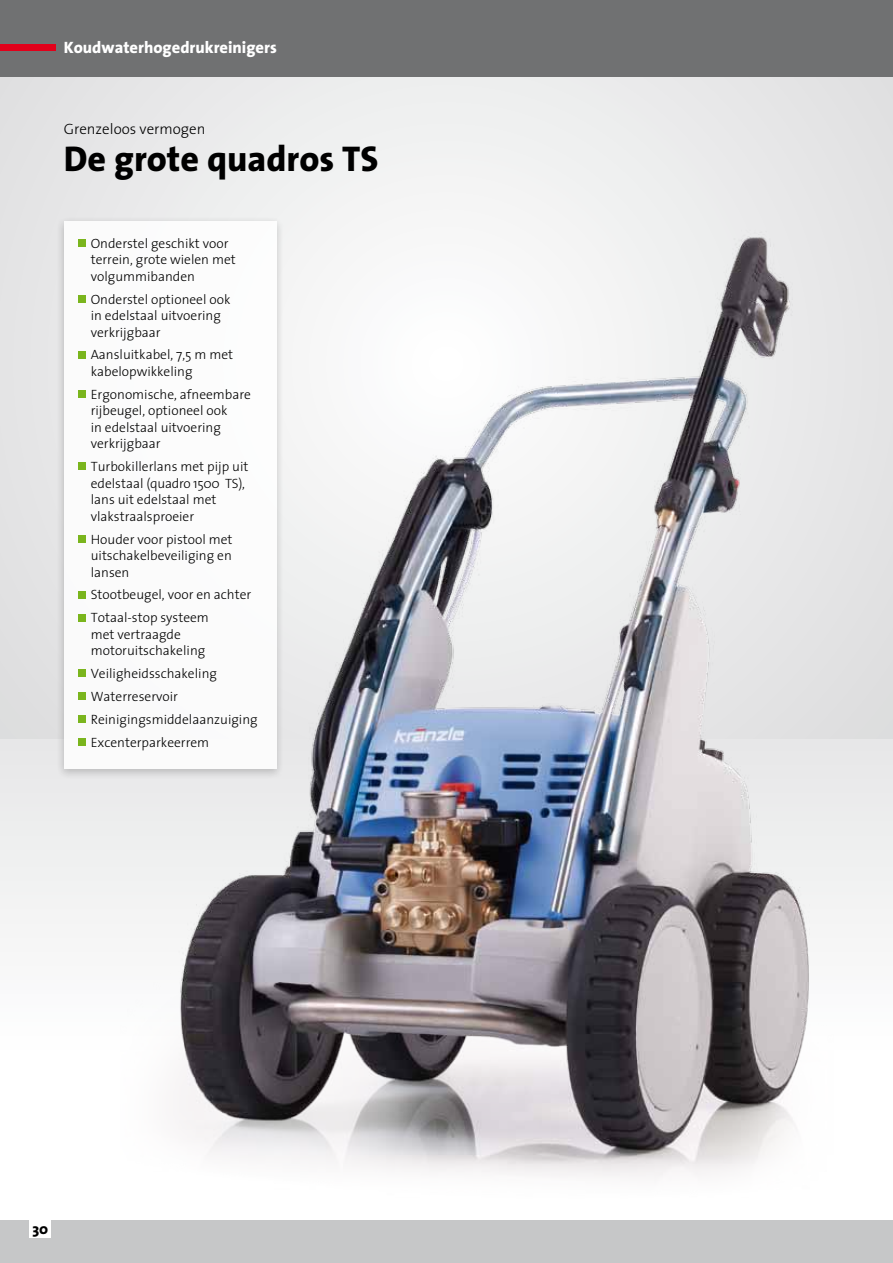
<style>
.page{position:relative;width:893px;height:1263px;background:#fff}
.page>*{position:absolute;margin:0;border:0;box-sizing:border-box;transform-origin:0 0}
.t1{font:800 36px "The Sans";color:#000}
.t2{font:800 16.5px "The Sans";color:#fff}
.t3{font:300 15px "The Sans";color:#000}
.t4{font:800 15px "The Sans";color:#000}
.t5{font:300 13.5px/16.5px "The Sans";color:#000}
</style>
<div class="page">
<div style="left:0;top:1220px;width:893px;height:43px;background:#c6c7c8"></div>
<div style="left:30px;top:1220px;width:21px;height:18px;background:#fff"></div>
<div style="left:0;top:738px;width:893px;height:186px;background:#eeefef"></div>
<div style="left:0;top:77px;width:893px;height:661px;background:#e7e7e8"></div>
<div style="left:0;top:0;width:893px;height:77px;background:#707172"></div>
<div style="left:0;top:45px;width:55px;height:6px;background:#e2001a"></div>
<div style="left:56px;top:215px;width:228px;height:565px;background:#000;opacity:.23"></div>
<div style="left:64px;top:221px;width:212px;height:547px;background:#fff"></div>
<div style="left:78px;top:239px;width:7px;height:8px;background:#7ab51d"></div>
<div style="left:78px;top:295px;width:7px;height:7px;background:#7ab51d"></div>
<div style="left:78px;top:351px;width:7px;height:7px;background:#7ab51d"></div>
<div style="left:78px;top:390px;width:7px;height:8px;background:#7ab51d"></div>
<div style="left:78px;top:463px;width:7px;height:7px;background:#7ab51d"></div>
<div style="left:78px;top:535px;width:7px;height:7px;background:#7ab51d"></div>
<div style="left:78px;top:591px;width:7px;height:7px;background:#7ab51d"></div>
<div style="left:78px;top:614px;width:7px;height:7px;background:#7ab51d"></div>
<div style="left:78px;top:670px;width:7px;height:7px;background:#7ab51d"></div>
<div style="left:78px;top:692px;width:7px;height:8px;background:#7ab51d"></div>
<div style="left:78px;top:715px;width:7px;height:8px;background:#7ab51d"></div>
<div style="left:78px;top:738px;width:7px;height:8px;background:#7ab51d"></div>
<img style="left:120px;top:223px;width:714px;height:955px">
<p class="t2" style="left:64px;top:34px;width:215px">Koudwaterhogedrukreinigers</p>
<p class="t3" style="left:64px;top:117px;width:143px">Grenzeloos vermogen</p>
<h1 class="t1" style="left:64px;top:128px;width:316px">De grote quadros TS</h1>
<p class="t5" style="left:91px;top:234px;width:147px">Onderstel geschikt voor terrein, grote wielen met volgummibanden</p>
<p class="t5" style="left:91px;top:290px;width:141px">Onderstel optioneel ook in edelstaal uitvoering verkrijgbaar</p>
<p class="t5" style="left:91px;top:346px;width:144px">Aansluitkabel, 7,5 m met kabelopwikkeling</p>
<p class="t5" style="left:91px;top:385px;width:162px">Ergonomische, afneembare rijbeugel, optioneel ook<br>in edelstaal uitvoering verkrijgbaar</p>
<p class="t5" style="left:91px;top:458px;width:159px">Turbokillerlans met pijp uit edelstaal (quadro 1500 TS), lans uit edelstaal met vlakstraalsproeier</p>
<p class="t5" style="left:91px;top:530px;width:143px;text-align:justify">Houder voor pistool met uitschakelbeveiliging en lansen</p>
<p class="t5" style="left:91px;top:583px;width:162px;line-height:23px">Stootbeugel, voor en achter<br>Totaal-stop systeem</p>
<p class="t5" style="left:91px;top:625px;width:116px">met vertraagde motoruitschakeling</p>
<p class="t5" style="left:91px;top:662px;width:168px;line-height:23px">Veiligheidsschakeling<br>Waterreservoir<br>Reinigingsmiddelaanzuiging<br>Excenterparkeerrem</p>
<p class="t4" style="left:32px;top:1216px;width:17px">30</p>
</div>
